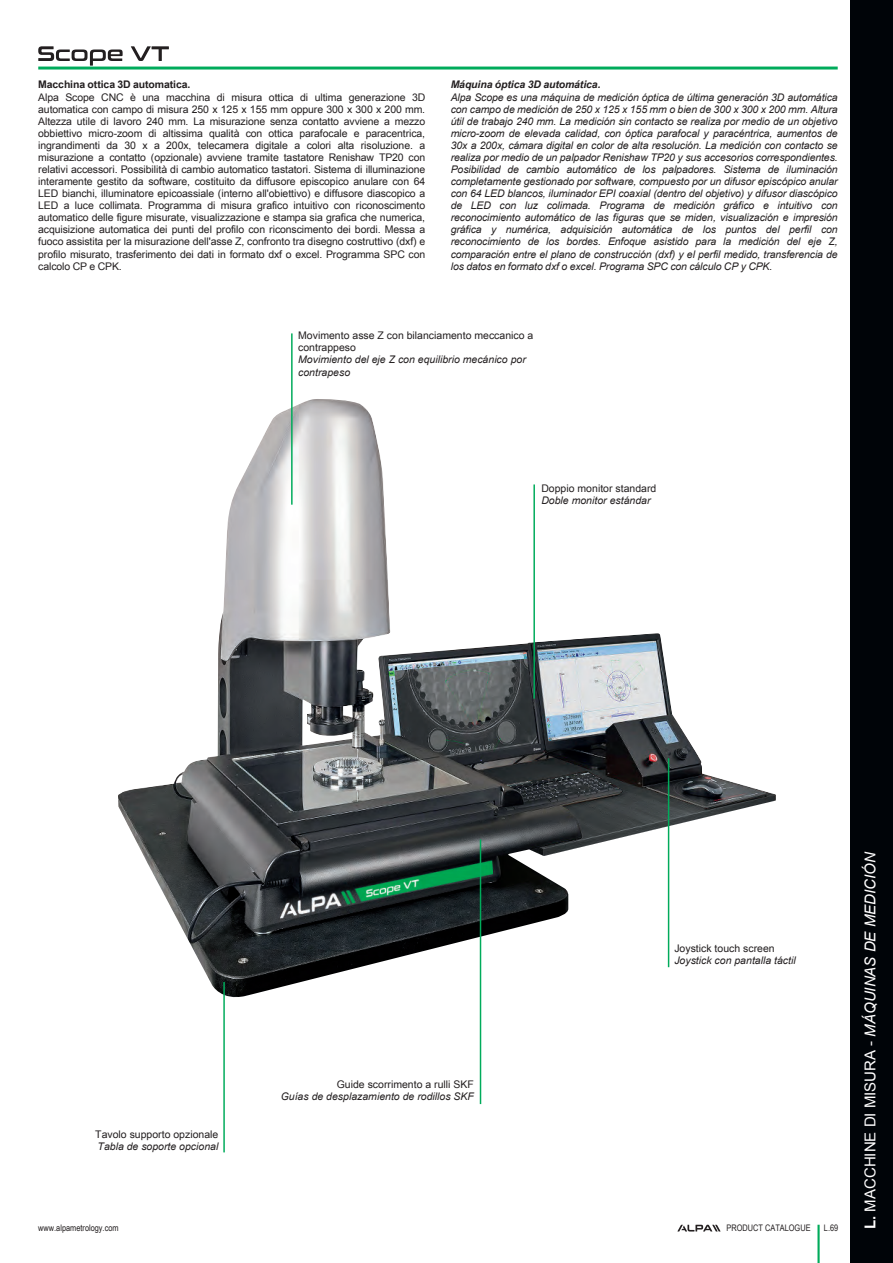
<style>
.page{position:relative;width:893px;height:1263px;background:#fff}
.page>*{position:absolute;margin:0;border:0;box-sizing:border-box;transform-origin:0 0}
.t1{font:italic 15px "Arial Link";color:#fff}
.t2{font:italic 10.5px/12.1px "Arial Link";color:#231f20}
.t3{font:10.5px/12.1px "Arial Link";color:#231f20}
.t4{font:700 10.5px "Arial Link";letter-spacing:-.01em;color:#231f20}
.t5{font:italic 700 10.5px "Arial Link";letter-spacing:-.01em;color:#231f20}
.t6{font:9px "Arial Link Narrow";color:#231f20}
.s1{font-weight:700;font-style:normal}
.s2{font-style:normal}
</style>
<div class="page">
<div style="left:850px;top:0;width:43px;height:1263px;background:#000408"></div>
<svg style="left:677px;top:1225px;width:43px;height:6px"></svg>
<hr style="left:817px;top:1225px;width:3px;height:38px;background:#00ab5b">
<hr style="left:38px;top:67px;width:800px;height:3px;background:#00ab5b">
<svg style="left:38px;top:46px;width:85px;height:20px"></svg>
<svg style="left:131px;top:46px;width:38px;height:15px"></svg>
<img style="left:118px;top:399px;width:658px;height:599px">
<hr style="left:223px;top:982px;width:2px;height:170px;background:#00ab5b">
<hr style="left:291px;top:333px;width:2px;height:172px;background:#00ab5b">
<hr style="left:480px;top:839px;width:1px;height:265px;background:#00ab5b">
<hr style="left:668px;top:758px;width:1px;height:209px;background:#00ab5b">
<hr style="left:533px;top:484px;width:2px;height:214px;background:#00ab5b">
<p class="t4" style="left:38px;top:79px;width:154px">Macchina ottica 3D automatica.</p>
<p class="t3" style="left:38px;top:91px;width:389px;text-align:justify">Alpa Scope CNC è una macchina di misura ottica di ultima generazione 3D automatica con campo di misura 250 x 125 x 155 mm oppure 300 x 300 x 200 mm.<br>Altezza utile di lavoro 240 mm. La misurazione senza contatto avviene a mezzo obbiettivo micro-zoom di altissima qualità con ottica parafocale e paracentrica, ingrandimenti da 30 x a 200x, telecamera digitale a colori alta risoluzione. a misurazione a contatto (opzionale) avviene tramite tastatore Renishaw TP20 con relativi accessori. Possibilità di cambio automatico tastatori. Sistema di illuminazione interamente gestito da software, costituito da diffusore episcopico anulare con 64<br>LED bianchi, illuminatore epicoassiale (interno all'obiettivo) e diffusore diascopico a LED a luce collimata. Programma di misura grafico intuitivo con riconoscimento automatico delle figure misurate, visualizzazione e stampa sia grafica che numerica, acquisizione automatica dei punti del profilo con riconscimento dei bordi. Messa a fuoco assistita per la misurazione dell'asse Z, confronto tra disegno costruttivo (dxf) e profilo misurato, trasferimento dei dati in formato dxf o excel. Programma SPC con calcolo CP e CPK.</p>
<p class="t5" style="left:451px;top:79px;width:151px">Máquina óptica 3D automática.</p>
<p class="t2" style="left:451px;top:91px;width:389px;text-align:justify">Alpa Scope es una máquina de medición óptica de última generación 3D automática con campo de medición de 250 x 125 x 155 mm o bien de 300 x 300 x 200 mm. Altura útil de trabajo 240 mm. La medición sin contacto se realiza por medio de un objetivo micro-zoom de elevada calidad, con óptica parafocal y paracéntrica, aumentos de 30x a 200x, cámara digital en color de alta resolución. La medición con contacto se realiza por medio de un palpador Renishaw TP20 y sus accesorios correspondientes.<br>Posibilidad de cambio automático de los palpadores. Sistema de iluminación completamente gestionado por software, compuesto por un difusor episcópico anular con 64 LED blancos, iluminador EPI coaxial (dentro del objetivo) y difusor diascópico de LED con luz colimada. Programa de medición gráfico e intuitivo con reconocimiento automático de las figuras que se miden, visualización e impresión gráfica y numérica, adquisición automática de los puntos del perfil con reconocimiento de los bordes. Enfoque asistido para la medición del eje Z, comparación entre el plano de construcción (dxf) y el perfil medido, transferencia de los datos en formato dxf o excel. Programa SPC con cálculo CP y CPK.</p>
<p class="t3" style="left:298px;top:330px;width:237px">Movimento asse Z con bilanciamento meccanico a contrappeso</p>
<p class="t2" style="left:298px;top:354px;width:229px">Movimiento del eje Z con equilibrio mecánico por contrapeso</p>
<p class="t3" style="left:541px;top:482px;width:116px">Doppio monitor standard</p>
<p class="t2" style="left:541px;top:494px;width:111px">Doble monitor estándar</p>
<p class="t3" style="left:95px;top:1128px;width:125px">Tavolo supporto opzionale</p>
<p class="t2" style="left:98px;top:1140px;width:122px">Tabla de soporte opcional</p>
<p class="t6" style="left:38px;top:1223px;width:82px">www.alpametrology.com</p>
<p class="t3" style="left:337px;top:1078px;width:139px">Guide scorrimento a rulli SKF</p>
<p class="t2" style="left:281px;top:1090px;width:195px">Guías de desplazamiento de rodillos SKF</p>
<p class="t3" style="left:674px;top:942px;width:102px">Joystick touch screen</p>
<p class="t2" style="left:674px;top:954px;width:123px">Joystick con pantalla táctil</p>
<p class="t6" style="left:726px;top:1223px;width:86px">PRODUCT CATALOGUE</p>
<p class="t6" style="left:824px;top:1223px;width:16px">L.69</p>
<h1 class="t1" style="left:862px;top:1229px;width:379px;rotate:-90deg"><span class="s1">L.</span> <span class="s2">MACCHINE DI MISURA -</span> MÁQUINAS DE MEDICIÓN</h1>
</div>
